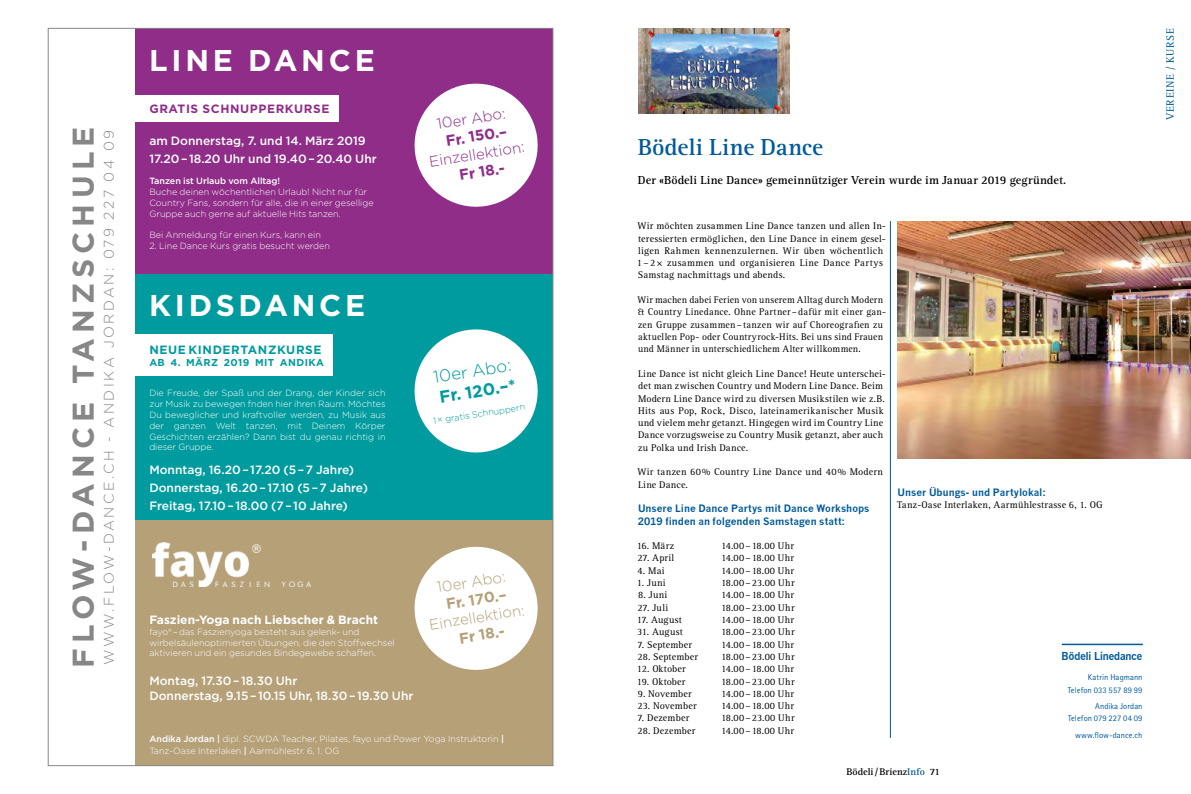
<style>
.page{position:relative;width:1191px;height:794px;background:#fff}
.page>*{position:absolute;margin:0;border:0;box-sizing:border-box;transform-origin:0 0}
.t1{font:700 30px "Gotham";letter-spacing:.165em;color:#878787}
.t2{font:700 30px "Gotham";letter-spacing:.125em;color:#fff}
.t3{font:700 24px "Rotis Serif";color:#005a9a}
.t4{font:700 17px "Gotham";color:#009b9e}
.t5{font:300 17px "Gotham";color:#009b9e}
.t6{font:300 15px "Gotham";color:#8f2d88}
.t7{font:300 15px "Gotham";color:#b5a078}
.t8{font:700 15px "Gotham";color:#8f2d88}
.t9{font:700 15px "Gotham";color:#b5a078}
.t10{font:300 14px "Gotham";letter-spacing:.18em;color:#878787}
.t11{font:500 12px/18px "Gotham";color:#fff}
.t12{font:700 12px "Rotis Serif";letter-spacing:.01em;color:#000}
.t13{font:700 12px "Gotham";color:#fff}
.t14{font:700 12px "Gotham";letter-spacing:.05em;color:#8f2d88}
.t15{font:700 12px "Gotham";letter-spacing:.05em;color:#009b9e}
.t16{font:700 11px "News Gothic BT";letter-spacing:-.005em;color:#005a9a}
.t17{font:11px "Rotis Serif";letter-spacing:.055em;color:#005a9a}
.t18{font:10px/12.3px "Rotis Serif";letter-spacing:.025em;color:#000}
.t19{font:700 10px/12.3px "News Gothic";color:#005a9a}
.t20{font:700 10px "Gotham";letter-spacing:.04em;color:#009b9e}
.t21{font:10px "Rotis Serif";color:#000}
.t22{font:700 10px "Rotis Serif";color:#000}
.t23{font:300 9px/10.8px "Gotham";color:#fff}
.t24{font:500 9px "Gotham";color:#fff}
.t25{font:300 9px "Gotham";color:#009b9e}
.t26{font:8.5px/12.3px "Rotis Sans Serif";letter-spacing:.005em;color:#005a9a;text-align:right}
.s1{font-weight:500}
.s2{color:#005a9a}
</style>
<div class="page">
<div style="left:135px;top:28px;width:418px;height:246px;background:#8f2d88"></div>
<div style="left:135px;top:274px;width:418px;height:246px;background:#009b9e"></div>
<div style="left:135px;top:520px;width:418px;height:245px;background:#b5a078"></div>
<img style="left:152px;top:542px;width:158px;height:44px">
<div style="left:135px;top:95px;width:203px;height:27px;background:#fff"></div>
<div style="left:135px;top:334px;width:197px;height:41px;background:#fff"></div>
<svg style="left:414px;top:83px;width:124px;height:124px"></svg>
<svg style="left:414px;top:329px;width:124px;height:124px"></svg>
<svg style="left:414px;top:546px;width:124px;height:124px"></svg>
<hr style="left:1061px;top:643px;width:81px;height:2px;background:#005a9a">
<hr style="left:890px;top:221px;width:1px;height:517px;background:#005a9a">
<img style="left:638px;top:28px;width:151px;height:85px">
<img style="left:897px;top:221px;width:294px;height:238px">
<h1 class="t1" style="left:63px;top:668px;width:543px;rotate:-90deg">FLOW-DANCE TANZSCHULE</h1>
<h3 class="t10" style="left:100px;top:665px;width:536px;rotate:-90deg">WWW.FLOW-DANCE.CH - ANDIKA JORDAN: 079 227 04 09</h3>
<h1 class="t2" style="left:149px;top:40px;width:227px">LINE DANCE</h1>
<p class="t14" style="left:149px;top:101px;width:182px">GRATIS SCHNUPPERKURSE</p>
<p class="t11" style="left:149px;top:131px;width:229px">am Donnerstag, 7. und 14. März 2019<br>17.20 – 18.20 Uhr und 19.40 – 20.40 Uhr</p>
<p class="t24" style="left:149px;top:175px;width:132px">Tanzen ist Urlaub vom Alltag!</p>
<p class="t23" style="left:149px;top:186px;width:226px">Buche deinen wöchentlichen Urlaub! Nicht nur für<br>Country Fans, sondern für alle, die in einer gesellige<br>Gruppe auch gerne auf aktuelle Hits tanzen.</p>
<p class="t23" style="left:149px;top:229px;width:173px">Bei Anmeldung für einen Kurs, kann ein</p>
<p class="t23" style="left:149px;top:240px;width:182px">2. Line Dance Kurs gratis besucht werden</p>
<h1 class="t2" style="left:149px;top:286px;width:217px">KIDSDANCE</h1>
<p class="t15" style="left:149px;top:341px;width:174px">NEUE KINDERTANZKURSE</p>
<p class="t20" style="left:149px;top:355px;width:176px">AB 4. MÄRZ 2019 MIT ANDIKA</p>
<p class="t23" style="left:149px;top:387px;width:238px;text-align:justify">Die Freude, der Spaß und der Drang, der Kinder sich zur Musik zu bewegen fnden hier ihren Raum. Möchtes Du beweglicher und kraftvoller werden, zu Musik aus der ganzen Welt tanzen, mit Deinem Körper Geschichten erzählen? Dann bist du genau richtig in dieser Gruppe.</p>
<p class="t11" style="left:149px;top:461px;width:220px">Monntag, 16.20 – 17.20 (5 – 7 Jahre)<br>Donnerstag, 16.20 – 17.10 (5 – 7 Jahre)<br>Freitag, 17.10 – 18.00 (7 – 10 Jahre)</p>
<h3 class="t6" style="left:435px;top:115px;width:71px;rotate:-9deg">10er Abo:</h3>
<h3 class="t8" style="left:444px;top:131px;width:63px;rotate:-9deg">Fr. 150.–</h3>
<h3 class="t6" style="left:428px;top:152px;width:98px;rotate:-9deg">Einzellektion:</h3>
<h3 class="t8" style="left:457px;top:165px;width:48px;rotate:-9deg">Fr 18.-</h3>
<h3 class="t5" style="left:432px;top:366px;width:80px;rotate:-9deg">10er Abo:</h3>
<h3 class="t4" style="left:438px;top:386px;width:78px;rotate:-9deg">Fr. 120.–*</h3>
<p class="t25" style="left:432px;top:415px;width:94px;rotate:-9deg">1 × gratis Schnuppern</p>
<p class="t13" style="left:149px;top:611px;width:230px">Faszien-Yoga nach Liebscher &amp; Bracht</p>
<p class="t23" style="left:149px;top:626px;width:247px">fayo® – das Faszienyoga besteht aus gelenk- und wirbelsäulenoptimierten Übungen, die den Stoffwechsel aktivieren und ein gesundes Bindegewebe schaffen.</p>
<p class="t11" style="left:149px;top:673px;width:265px;line-height:14.4px">Montag, 17.30 – 18.30 Uhr<br>Donnerstag, 9.15 – 10.15 Uhr, 18.30 – 19.30 Uhr</p>
<h3 class="t7" style="left:435px;top:578px;width:71px;rotate:-9deg">10er Abo:</h3>
<h3 class="t9" style="left:444px;top:594px;width:63px;rotate:-9deg">Fr. 170.–</h3>
<h3 class="t7" style="left:428px;top:615px;width:98px;rotate:-9deg">Einzellektion:</h3>
<h3 class="t9" style="left:457px;top:628px;width:48px;rotate:-9deg">Fr 18.-</h3>
<p class="t23" style="left:149px;top:733px;width:356px;line-height:12px"><span class="s1">Andika Jordan |</span> dipl. SCWDA Teacher, Pilates, fayo und Power Yoga Instruktorin <span class="s1">|<br></span>Tanz-Oase Interlaken <span class="s1">|</span> Aarmühlestr. 6, 1. OG</p>
<h2 class="t3" style="left:637px;top:133px;width:187px">Bödeli Line Dance</h2>
<p class="t12" style="left:638px;top:173px;width:430px">Der «Bödeli Line Dance» gemeinnütziger Verein wurde im Januar 2019 gegründet.</p>
<p class="t18" style="left:637px;top:220px;width:251px">Wir möchten zusammen Line Dance tanzen und allen In&shy;teressierten ermöglichen, den Line Dance in einem gesel&shy;ligen Rahmen kennenzulernen. Wir üben wöchentlich 1 – 2 × zusammen und organisieren Line Dance Partys Samstag nachmittags und abends.</p>
<p class="t18" style="left:637px;top:294px;width:250px">Wir machen dabei Ferien von unserem Alltag durch Modern &amp; Country Linedance. Ohne Partner–dafür mit einer gan&shy;zen Gruppe zusammen–tanzen wir auf Choreografien zu aktuellen Pop- oder Countryrock-Hits. Bei uns sind Frauen und Männer in unterschiedlichem Alter willkommen.</p>
<p class="t18" style="left:638px;top:368px;width:249px">Line Dance ist nicht gleich Line Dance! Heute unterschei&shy;det man zwischen Country und Modern Line Dance. Beim Modern Line Dance wird zu diversen Musikstilen wie z.B.<br>Hits aus Pop, Rock, Disco, lateinamerikanischer Musik und vielem mehr getanzt. Hingegen wird im Country Line Dance vorzugsweise zu Country Musik getanzt, aber auch zu Polka und Irish Dance.</p>
<p class="t18" style="left:637px;top:466px;width:247px">Wir tanzen 60% Country Line Dance und 40% Modern<br>Line Dance.</p>
<p class="t19" style="left:638px;top:502px;width:233px">Unsere Line Dance Partys mit Dance Workshops<br>2019 finden an folgenden Samstagen statt:</p>
<p class="t18" style="left:637px;top:540px;width:39px">16. März</p>
<p class="t18" style="left:721px;top:540px;width:75px">14.00–18.00 Uhr</p>
<p class="t18" style="left:637px;top:552px;width:38px">27. April</p>
<p class="t18" style="left:721px;top:552px;width:75px">14.00–18.00 Uhr</p>
<p class="t18" style="left:637px;top:564px;width:29px">4. Mai</p>
<p class="t18" style="left:721px;top:564px;width:75px">14.00–18.00 Uhr</p>
<p class="t18" style="left:637px;top:577px;width:30px">1. Juni</p>
<p class="t18" style="left:721px;top:577px;width:75px">18.00–23.00 Uhr</p>
<p class="t18" style="left:638px;top:589px;width:31px">8. Juni</p>
<p class="t18" style="left:721px;top:589px;width:75px">14.00–18.00 Uhr</p>
<p class="t18" style="left:637px;top:601px;width:32px">27. Juli</p>
<p class="t18" style="left:721px;top:601px;width:75px">18.00–23.00 Uhr</p>
<p class="t18" style="left:637px;top:614px;width:47px">17. August</p>
<p class="t18" style="left:721px;top:614px;width:75px">14.00–18.00 Uhr</p>
<p class="t18" style="left:637px;top:626px;width:47px">31. August</p>
<p class="t18" style="left:721px;top:626px;width:75px">18.00–23.00 Uhr</p>
<p class="t18" style="left:637px;top:638px;width:56px">7. September</p>
<p class="t18" style="left:721px;top:638px;width:75px">14.00–18.00 Uhr</p>
<p class="t18" style="left:637px;top:650px;width:62px">28. September</p>
<p class="t18" style="left:721px;top:650px;width:75px">18.00–23.00 Uhr</p>
<p class="t21" style="left:637px;top:663px;width:50px">12. Oktober</p>
<p class="t18" style="left:721px;top:663px;width:75px">14.00–18.00 Uhr</p>
<p class="t21" style="left:637px;top:675px;width:50px">19. Oktober</p>
<p class="t18" style="left:721px;top:675px;width:75px">18.00–23.00 Uhr</p>
<p class="t18" style="left:638px;top:687px;width:55px">9. November</p>
<p class="t18" style="left:721px;top:687px;width:75px">14.00–18.00 Uhr</p>
<p class="t18" style="left:637px;top:700px;width:61px">23. November</p>
<p class="t18" style="left:721px;top:700px;width:75px">14.00–18.00 Uhr</p>
<p class="t18" style="left:637px;top:712px;width:53px">7. Dezember</p>
<p class="t18" style="left:721px;top:712px;width:75px">18.00–23.00 Uhr</p>
<p class="t18" style="left:637px;top:724px;width:59px">28. Dezember</p>
<p class="t18" style="left:721px;top:724px;width:75px">14.00–18.00 Uhr</p>
<p class="t19" style="left:897px;top:486px;width:150px">Unser Übungs- und Partylokal:</p>
<p class="t18" style="left:897px;top:499px;width:207px">Tanz-Oase Interlaken, Aarmühlestrasse 6, 1. OG</p>
<p class="t16" style="left:1061px;top:649px;width:82px">Bödeli Linedance</p>
<p class="t26" style="left:1067px;top:671px;width:76px">Katrin Hagmann<br>Telefon 033 557 89 99</p>
<p class="t26" style="left:1068px;top:700px;width:76px">Andika Jordan<br>Telefon 079 227 04 09</p>
<p class="t26" style="left:1075px;top:728px;width:69px">www.flow-dance.ch</p>
<p class="t22" style="left:846px;top:765px;width:95px">Bödeli/Brienz<span class="s2">Info</span> 71</p>
<p class="t17" style="left:1164px;top:120px;width:93px;rotate:-90deg">VEREINE / KURSE</p>
</div>
